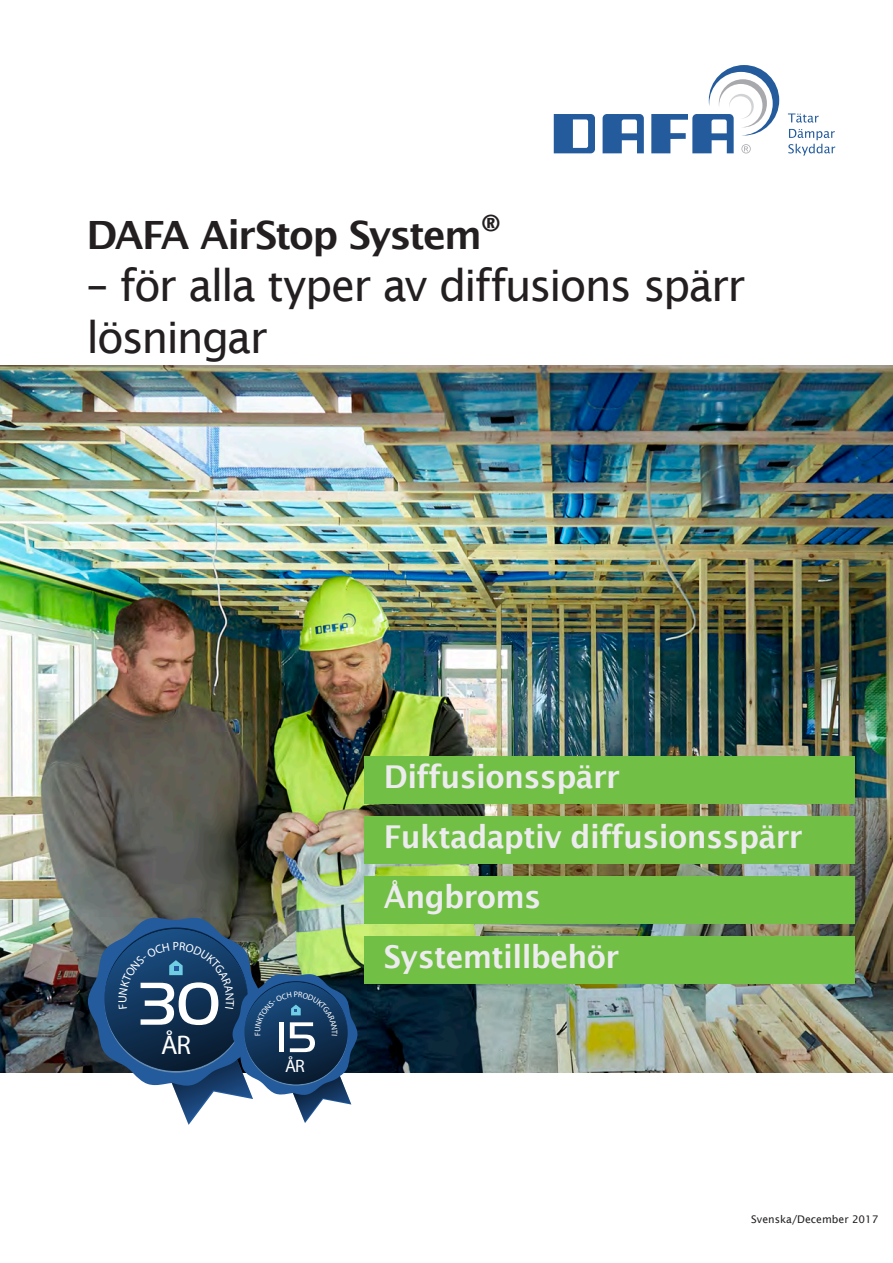
<style>
.page{position:relative;width:893px;height:1263px;background:#fff}
.page>*{position:absolute;margin:0;border:0;box-sizing:border-box;transform-origin:0 0}
._1_Overskrift{font:43.5px/52.2px "Lucida Sans";letter-spacing:-.04em;color:#231f20}
._1_Overskrift-2{font:600 39px "Lucida Sans";letter-spacing:-.05em;color:#231f20}
._1_Overskrift-3{font:600 31.5px "Lucida Sans";letter-spacing:-.02em;color:#ececee;scale:.96 1}
.t1{font:27px "Myriad Pro";color:#fff}
.t2{font:18px "Myriad Pro";color:#fff}
.t3{font:10.5px "Lucida Sans";color:#231f20}
</style>
<div class="page">
<img style="left:0;top:365px;width:893px;height:707px">
<svg style="left:554px;top:114px;width:41px;height:39px"></svg>
<svg style="left:603px;top:114px;width:41px;height:39px"></svg>
<svg style="left:651px;top:65px;width:128px;height:88px"></svg>
<svg style="left:788px;top:113px;width:31px;height:10px"></svg>
<svg style="left:788px;top:129px;width:47px;height:27px"></svg>
<div style="left:365px;top:876px;width:490px;height:48px;background:#71bf44"></div>
<div style="left:365px;top:936px;width:490px;height:48px;background:#71bf44"></div>
<div style="left:365px;top:816px;width:490px;height:48px;background:#71bf44"></div>
<div style="left:365px;top:756px;width:490px;height:48px;background:#71bf44"></div>
<svg style="left:88px;top:918px;width:269px;height:207px"></svg>
<p class="_1_Overskrift-2" style="left:86px;top:212px;width:418px">DAFA AirStop System<sup>®</sup></p>
<p class="_1_Overskrift" style="left:86px;top:259px;width:660px">– för alla typer av diffusions spärr lösningar</p>
<p class="t1" style="left:161px;top:1029px;width:31px">ÅR</p>
<p class="t2" style="left:285px;top:1055px;width:21px">ÅR</p>
<p class="_1_Overskrift-3" style="left:384px;top:759px;width:247px">Diffusionsspärr</p>
<p class="_1_Overskrift-3" style="left:384px;top:819px;width:438px">Fuktadaptiv diffusionsspärr</p>
<p class="_1_Overskrift-3" style="left:384px;top:879px;width:165px">Ångbroms</p>
<p class="_1_Overskrift-3" style="left:384px;top:939px;width:247px">Systemtillbehör</p>
<p class="t3" style="left:751px;top:1213px;width:129px">Svenska/December 2017</p>
</div>
